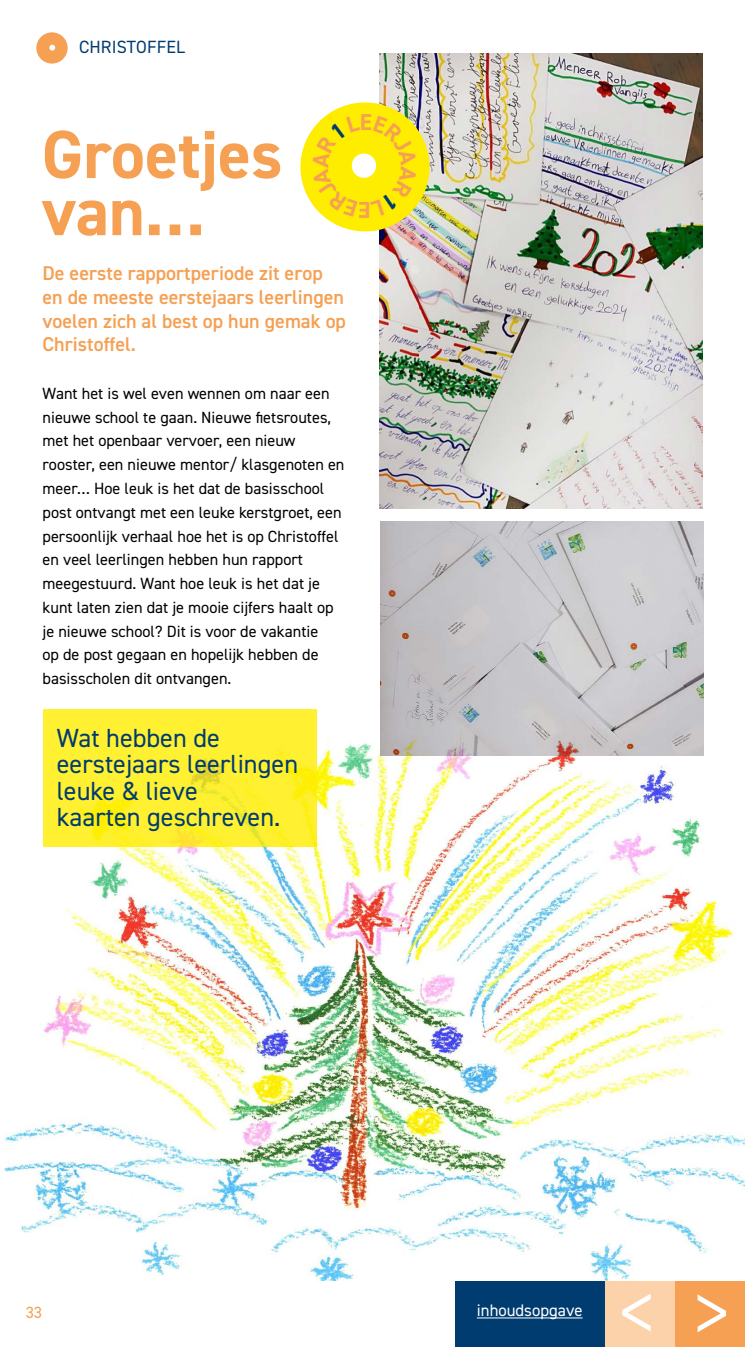
<style>
.page{position:relative;width:745px;height:1347px;background:#fff}
.page>*{position:absolute;margin:0;border:0;box-sizing:border-box;transform-origin:0 0}
.t1{font:700 68.12px/57.1px "DIN2014";color:#f5a053}
.t2{font:26.25px/26.2px "DIN2014";color:#003b70}
.t3{font:700 23px "DIN2014";color:#f5a053}
.t4{font:600 20px/23.8px "DIN2014";color:#f5a053}
.t5{font:17.75px "DIN2014";letter-spacing:.01em;color:#003b70}
.t6{font:16.75px "DIN2014";color:#fff}
.t7{font:16.25px/23.8px "DIN2014";color:#000}
.t8{font:16.25px "DIN2014";color:#f5a053}
</style>
<div class="page">
<svg style="left:36px;top:32px;width:32px;height:32px"></svg>
<div style="left:454px;top:1279px;width:150px;height:67px;background:#003c70"></div>
<div style="left:604px;top:1279px;width:70px;height:67px;background:#fcd2ab"></div>
<div style="left:674px;top:1279px;width:70px;height:67px;background:#f5a053"></div>
<svg style="left:697px;top:1294px;width:28px;height:38px"></svg>
<svg style="left:622px;top:1294px;width:28px;height:37px"></svg>
<hr style="left:476px;top:1317px;width:106px;height:1px;background:#fff">
<img style="left:3px;top:721px;width:741px;height:558px">
<img style="left:379px;top:53px;width:323px;height:455px">
<img style="left:380px;top:522px;width:323px;height:233px">
<svg style="left:43px;top:709px;width:274px;height:138px;fill:#fff031"></svg>
<svg style="left:300px;top:99px;width:132px;height:136px"></svg>
<p class="t5" style="left:79px;top:36px;width:107px">CHRISTOFFEL</p>
<h1 class="t1" style="left:42px;top:125px;width:242px">Groetjes van…</h1>
<p class="t4" style="left:43px;top:261px;width:305px">De eerste rapportperiode zit erop en de meeste eerstejaars leerlingen voelen zich al best op hun gemak op<br>Christoffel.</p>
<p class="t7" style="left:43px;top:381px;width:303px">Want het is wel even wennen om naar een nieuwe school te gaan. Nieuwe fietsroutes, met het openbaar vervoer, een nieuw rooster, een nieuwe mentor/ klasgenoten en meer… Hoe leuk is het dat de basisschool post ontvangt met een leuke kerstgroet, een persoonlijk verhaal hoe het is op Christoffel en veel leerlingen hebben hun rapport meegestuurd. Want hoe leuk is het dat je kunt laten zien dat je mooie cijfers haalt op je nieuwe school? Dit is voor de vakantie<br>op de post gegaan en hopelijk hebben de basisscholen dit ontvangen.</p>
<h3 class="t3" style="left:359px;top:107px;width:14px">E</h3>
<h3 class="t3" style="left:370px;top:225px;width:14px;rotate:-180deg">E</h3>
<h2 class="t2" style="left:57px;top:724px;width:243px">Wat hebben de eerstejaars leerlingen leuke &amp; lieve<br>kaarten geschreven.</h2>
<p class="t8" style="left:26px;top:1302px;width:18px">33</p>
<p class="t6" style="left:476px;top:1300px;width:107px">inhoudsopgave</p>
</div>
